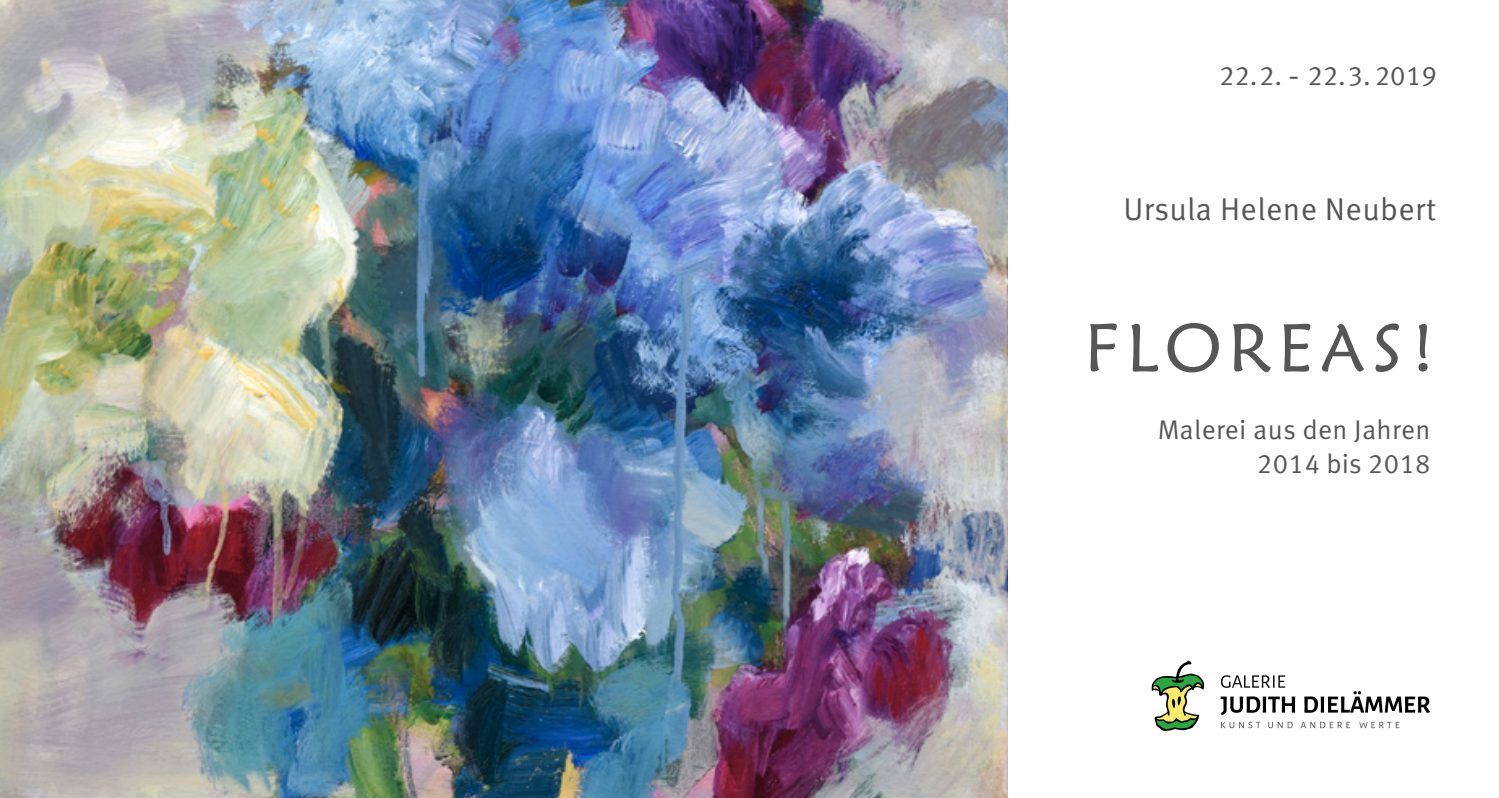
<style>
.page{position:relative;width:1499px;height:798px;background:#fff}
.page>*{position:absolute;margin:0;border:0;box-sizing:border-box;transform-origin:0 0}
.t1{font:67.5px "Maiandra GD";letter-spacing:.1em;color:#565656}
.t2{font:31.5px "Meta Pro Norm";letter-spacing:.01em;color:#565656}
.t3{font:27px/34.9px "Meta Pro Norm";letter-spacing:.01em;color:#565656;text-align:right}
</style>
<div class="page">
<img style="left:0;top:0;width:1008px;height:797px">
<svg style="left:1151px;top:660px;width:53px;height:71px"></svg>
<svg style="left:1177px;top:696px;width:5px;height:9px"></svg>
<svg style="left:1220px;top:675px;width:210px;height:40px"></svg>
<svg style="left:1221px;top:721px;width:178px;height:7px"></svg>
<p class="t3" style="left:1219px;top:56px;width:219px">22. 2. - 22. 3. 2019</p>
<p class="t2" style="left:1123px;top:185px;width:314px">Ursula Helene Neubert</p>
<h1 class="t1" style="left:1084px;top:306px;width:350px">FLOREAS!</h1>
<p class="t3" style="left:1158px;top:410px;width:274px">Malerei aus den Jahren<br>2014 bis 2018</p>
</div>
